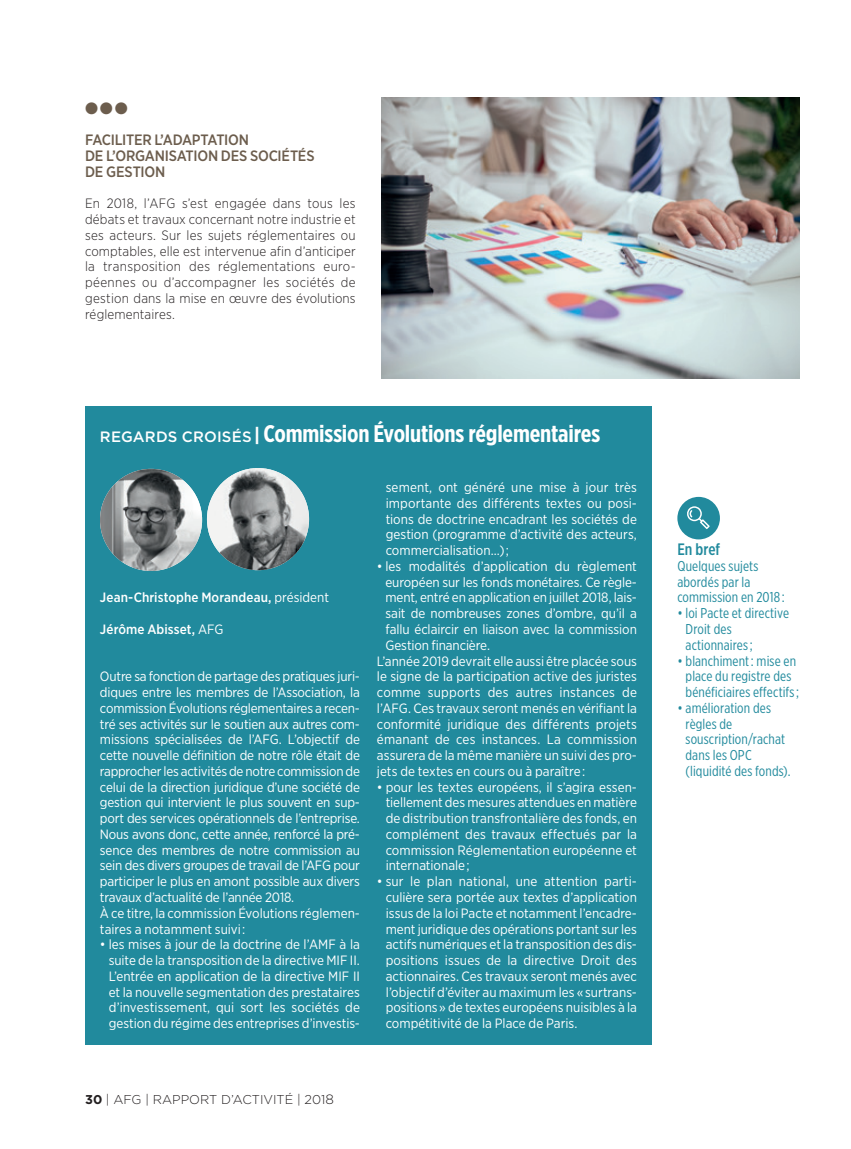
<style>
.page{position:relative;width:851px;height:1149px;background:#fff}
.page>*{position:absolute;margin:0;border:0;box-sizing:border-box;transform-origin:0 0}
.ENCADRÉ-TITRE-RÉSERV{font:700 24px "Gotham X Narrow";letter-spacing:-.01em;color:#fff}
.PETIT_ENCADRÉ_TEXTE{font:500 16.5px "Gotham X Narrow";color:#218a9d}
.t1{font:16.5px "Zapf Dingbats ITC";color:#6c5d4d}
.INTER_NIVEAU_1{font:500 15px "Gotham Narrow";letter-spacing:-.015em;color:#6c5d4d}
.PETIT_ENCADRÉ_TITRE{font:14.25px/15.8px "Gotham X Narrow";letter-spacing:.01em;color:#218a9d}
.PETIT_ENCADRÉ_TEXTE-2{font:14.25px/15.8px "Gotham X Narrow";letter-spacing:.01em;color:#218a9d}
.ENCADRÉ_TEXTES_RÉSER{font:13.5px/15.8px "Gotham Narrow";letter-spacing:-.005em;color:#fff;text-align:justify}
.Texte_courant_GOTHAM{font:300 13.5px/15.8px "Gotham Narrow";letter-spacing:.01em;color:#231f20;text-align:justify}
.ENCADRÉ_TEXTES_RÉSER-2{font:500 13.5px "Gotham Narrow";letter-spacing:.005em;color:#fff}
.t2{font:300 12.75px "Gotham";color:#231f20}
.s1{font-family:"Gotham";font-weight:500;font-size:15px}
.s2{font-weight:900;font-size:19.5px}
.s3{font-weight:400}
.s4{font-weight:700}
.s5{font-size:13.5px}
</style>
<div class="page">
<img style="left:381px;top:98px;width:418px;height:280px">
<div style="left:677px;top:496px;width:42px;height:43px;background:#218a9d;border-radius:50%"></div>
<svg style="left:687px;top:506px;width:22px;height:23px"></svg>
<div style="left:85px;top:406px;width:566px;height:638px;background:#218a9d"></div>
<img style="left:100px;top:468px;width:102px;height:102px;border-radius:51px">
<img style="left:207px;top:468px;width:102px;height:102px;border-radius:51px">
<p class="t1" style="left:85px;top:100px;width:44px">●●●</p>
<p class="INTER_NIVEAU_1" style="left:85px;top:130px;width:165px">FACILITER L’ADAPTATION</p>
<p class="INTER_NIVEAU_1" style="left:85px;top:146px;width:231px">DE L’ORGANISATION DES SOCIÉTÉS</p>
<p class="INTER_NIVEAU_1" style="left:85px;top:162px;width:82px">DE GESTION</p>
<p class="Texte_courant_GOTHAM" style="left:85px;top:195px;width:272px">En 2018, l’AFG s’est engagée dans tous les débats et travaux concernant notre industrie et ses acteurs. Sur les sujets réglementaires ou comptables, elle est intervenue afin d’anticiper la transposition des réglementations euro&shy;péennes ou d’accompagner les sociétés de gestion dans la mise en œuvre des évolutions réglementaires.</p>
<p class="ENCADRÉ-TITRE-RÉSERV" style="left:100px;top:418px;width:501px"><span class="s1">REGARDS CROISÉS</span> <span class="s2">|</span> Commission Évolutions réglementaires</p>
<p class="ENCADRÉ_TEXTES_RÉSER-2" style="left:100px;top:589px;width:230px">Jean-Christophe Morandeau, <span class="s3">président</span></p>
<p class="ENCADRÉ_TEXTES_RÉSER-2" style="left:100px;top:620px;width:125px">Jérôme Abisset, <span class="s3">AFG</span></p>
<p class="ENCADRÉ_TEXTES_RÉSER" style="left:100px;top:668px;width:261px">Outre sa fonction de partage des pratiques juri&shy;diques entre les membres de l’Association, la commission Évolutions réglementaires a recen&shy;tré ses activités sur le soutien aux autres com&shy;missions spécialisées de l’AFG. L’objectif de cette nouvelle définition de notre rôle était de rapprocher les activités de notre commission de celui de la direction juridique d’une société de gestion qui intervient le plus souvent en sup&shy;port des services opérationnels de l’entreprise.<br>Nous avons donc, cette année, renforcé la pré&shy;sence des membres de notre commission au sein des divers groupes de travail de l’AFG pour participer le plus en amont possible aux divers travaux d’actualité de l’année 2018.</p>
<p class="ENCADRÉ_TEXTES_RÉSER" style="left:100px;top:904px;width:261px">À ce titre, la commission Évolutions réglemen&shy;taires a notamment suivi :</p>
<p class="ENCADRÉ_TEXTES_RÉSER" style="left:109px;top:936px;width:253px;text-indent:-9px">• les mises à jour de la doctrine de l’AMF à la suite de la transposition de la directive MIF II.<br>L’entrée en application de la directive MIF II et la nouvelle segmentation des prestataires d’investissement, qui sort les sociétés de gestion du régime des entreprises d’investis-</p>
<p class="ENCADRÉ_TEXTES_RÉSER" style="left:385px;top:479px;width:253px">sement, ont généré une mise à jour très importante des différents textes ou posi&shy;tions de doctrine encadrant les sociétés de gestion (programme d’activité des acteurs, commercialisation…) ;</p>
<p class="ENCADRÉ_TEXTES_RÉSER" style="left:385px;top:558px;width:253px;text-indent:-8px">• les modalités d’application du règlement européen sur les fonds monétaires. Ce règle&shy;ment, entré en application en juillet 2018, lais&shy;sait de nombreuses zones d’ombre, qu’il a fallu éclaircir en liaison avec la commission Gestion financière.</p>
<p class="ENCADRÉ_TEXTES_RÉSER" style="left:377px;top:652px;width:261px">L’année 2019 devrait elle aussi être placée sous le signe de la participation active des juristes comme supports des autres instances de l’AFG. Ces travaux seront menés en vérifiant la conformité juridique des différents projets émanant de ces instances. La commission assurera de la même manière un suivi des pro&shy;jets de textes en cours ou à paraître :</p>
<p class="ENCADRÉ_TEXTES_RÉSER" style="left:385px;top:778px;width:253px;text-indent:-9px">• pour les textes européens, il s’agira essen&shy;tiellement des mesures attendues en matière de distribution transfrontalière des fonds, en complément des travaux effectués par la commission Réglementation européenne et internationale ;</p>
<p class="ENCADRÉ_TEXTES_RÉSER" style="left:385px;top:873px;width:253px;text-indent:-9px">• sur le plan national, une attention parti&shy;culière sera portée aux textes d’application issus de la loi Pacte et notamment l’encadre&shy;ment juridique des opérations portant sur les actifs numériques et la transposition des dis&shy;positions issues de la directive Droit des actionnaires. Ces travaux seront menés avec l’objectif d’éviter au maximum les « surtrans&shy;positions » de textes européens nuisibles à la compétitivité de la Place de Paris.</p>
<p class="t2" style="left:85px;top:1091px;width:250px"><span class="s4">30</span> | AFG | RAPPORT D’ACTIVITÉ | 201<span class="s5">8</span></p>
<p class="PETIT_ENCADRÉ_TEXTE" style="left:677px;top:539px;width:44px">En bref</p>
<p class="PETIT_ENCADRÉ_TEXTE-2" style="left:677px;top:557px;width:109px">Quelques sujets abordés par la commission en 2018 :</p>
<p class="PETIT_ENCADRÉ_TITRE" style="left:685px;top:605px;width:105px;text-indent:-8px">• loi Pacte et directive<br>Droit des actionnaires ;</p>
<p class="PETIT_ENCADRÉ_TITRE" style="left:677px;top:652px;width:123px;text-align:center">• blanchiment : mise en place du registre des bénéficiaires effectifs ;</p>
<p class="PETIT_ENCADRÉ_TITRE" style="left:685px;top:699px;width:106px;text-indent:-8px">• amélioration des règles de souscription/rachat dans les OPC (liquidité des fonds).</p>
</div>
